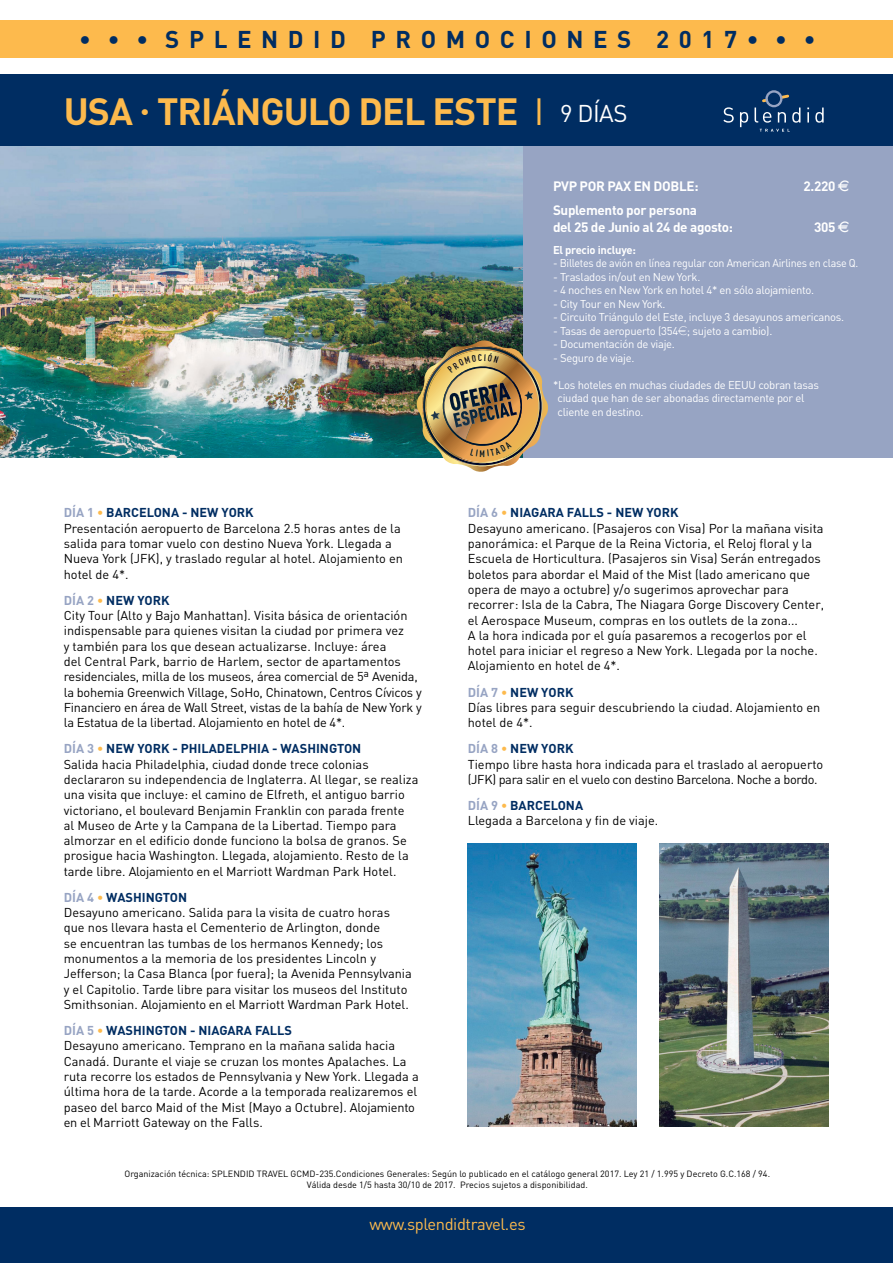
<style>
.page{position:relative;width:893px;height:1263px;background:#fff}
.page>*{position:absolute;margin:0;border:0;box-sizing:border-box;transform-origin:0 0}
.t1{font:700 37.5px "DIN";letter-spacing:-.025em;color:#fdba4d}
.t2{font:700 24px "DIN";letter-spacing:.4em;color:#002d62}
.t3{font:16.5px "DIN";letter-spacing:-.025em;color:#fdba4d}
.t4{font:700 13.5px/16.2px "DIN";letter-spacing:-.025em;color:#fff}
.t5{font:12.75px/15.3px "DIN";color:#000}
.t6{font:11.25px/13.5px "DIN";letter-spacing:-.025em;color:#fff}
.t7{font:11.25px "DIN";letter-spacing:-.025em;color:#fff;scale:.95 1}
.t8{font:700 11.25px "DIN";letter-spacing:-.025em;color:#fff}
.t9{font:9px/10.8px "DIN";color:#000;text-align:center}
.s1{font-family:"Helvetica"}
.s2{font-weight:400}
.s3{font-weight:400;font-size:24px;color:#fff}
.s4{font-family:"Eurofont";font-weight:400}
.s5{font-weight:700;color:#97a4c3}
.s6{font-weight:700;color:#fdba4d}
.s7{font-weight:700;color:#002d62}
.s8{font-family:"Eurofont"}
</style>
<div class="page">
<img style="left:0;top:146px;width:523px;height:312px">
<div style="left:523px;top:145px;width:370px;height:313px;background:#97a4c3"></div>
<div style="left:0;top:74px;width:893px;height:72px;background:#002d62"></div>
<div style="left:0;top:20px;width:893px;height:37px;background:#fdba4d"></div>
<svg style="left:723px;top:107px;width:11px;height:16px"></svg>
<svg style="left:740px;top:112px;width:8px;height:15px"></svg>
<svg style="left:807px;top:108px;width:2px;height:15px"></svg>
<svg style="left:815px;top:108px;width:9px;height:15px"></svg>
<svg style="left:760px;top:129px;width:30px;height:3px"></svg>
<svg style="left:754px;top:90px;width:46px;height:33px"></svg>
<div style="left:0;top:1208px;width:893px;height:55px;background:#002d62"></div>
<img style="left:468px;top:843px;width:169px;height:284px">
<img style="left:660px;top:843px;width:169px;height:284px">
<img style="left:416px;top:340px;width:132px;height:132px">
<h2 class="t2" style="left:79px;top:24px;width:738px">• • • SPLENDID PROMOCIONES 2017• • •</h2>
<h1 class="t1" style="left:64px;top:87px;width:565px">USA <span class="s1">·</span> TRIÁNGULO DEL ESTE <span class="s2">I</span> <span class="s3">9 DÍAS</span></h1>
<p class="t4" style="left:553px;top:177px;width:147px">PVP POR PAX EN DOBLE:</p>
<p class="t4" style="left:804px;top:177px;width:48px">2.220 <span class="s4">E</span></p>
<p class="t4" style="left:553px;top:202px;width:181px">Suplemento por persona<br>del 25 de Junio al 24 de agosto:</p>
<p class="t4" style="left:814px;top:218px;width:37px">305 <span class="s4">E</span></p>
<p class="t5" style="left:64px;top:505px;width:341px"><span class="s5">DÍA 1</span> <span class="s6">•</span> <span class="s7">BARCELONA - NEW YORK<br></span>Presentación aeropuerto de Barcelona 2.5 horas antes de la salida para tomar vuelo con destino Nueva York. Llegada a Nueva York (JFK), y traslado regular al hotel. Alojamiento en hotel de 4*.</p>
<p class="t5" style="left:64px;top:592px;width:360px"><span class="s5">DÍA 2</span> <span class="s6">•</span> <span class="s7">NEW YORK<br></span>City Tour (Alto y Bajo Manhattan). Visita básica de orientación indispensable para quienes visitan la ciudad por primera vez<br>y también para los que desean actualizarse. Incluye: área<br>del Central Park, barrio de Harlem, sector de apartamentos residenciales, milla de los museos, área comercial de 5ª Avenida, la bohemia Greenwich Village, SoHo, Chinatown, Centros Cívicos y Financiero en área de Wall Street, vistas de la bahía de New York y la Estatua de la libertad. Alojamiento en hotel de 4*.</p>
<p class="t5" style="left:64px;top:741px;width:356px"><span class="s5">DÍA 3</span> <span class="s6">•</span> <span class="s7">NEW YORK - PHILADELPHIA - WASHINGTON<br></span>Salida hacia Philadelphia, ciudad donde trece colonias declararon su independencia de Inglaterra. Al llegar, se realiza una visita que incluye: el camino de Elfreth, el antiguo barrio victoriano, el boulevard Benjamin Franklin con parada frente<br>al Museo de Arte y la Campana de la Libertad. Tiempo para almorzar en el edificio donde funciono la bolsa de granos. Se prosigue hacia Washington. Llegada, alojamiento. Resto de la tarde libre. Alojamiento en el Marriott Wardman Park Hotel.</p>
<p class="t5" style="left:64px;top:889px;width:350px"><span class="s5">DÍA 4</span> <span class="s6">•</span> <span class="s7">WASHINGTON<br></span>Desayuno americano. Salida para la visita de cuatro horas que nos llevara hasta el Cementerio de Arlington, donde<br>se encuentran las tumbas de los hermanos Kennedy; los monumentos a la memoria de los presidentes Lincoln y Jefferson; la Casa Blanca (por fuera); la Avenida Pennsylvania y el Capitolio. Tarde libre para visitar los museos del Instituto Smithsonian. Alojamiento en el Marriott Wardman Park Hotel.</p>
<p class="t5" style="left:64px;top:1022px;width:356px"><span class="s5">DÍA 5</span> <span class="s6">•</span> <span class="s7">WASHINGTON - NIAGARA FALLS<br></span>Desayuno americano. Temprano en la mañana salida hacia Canadá. Durante el viaje se cruzan los montes Apalaches. La ruta recorre los estados de Pennsylvania y New York. Llegada a última hora de la tarde. Acorde a la temporada realizaremos el paseo del barco Maid of the Mist (Mayo a Octubre). Alojamiento en el Marriott Gateway on the Falls.</p>
<p class="t8" style="left:553px;top:242px;width:84px">El precio incluye:</p>
<p class="t7" style="left:553px;top:256px;width:323px">- Billetes de avión en línea regular con American Airlines en clase Q.</p>
<p class="t6" style="left:553px;top:270px;width:149px">- Traslados in/out en New York.</p>
<p class="t6" style="left:553px;top:283px;width:263px">- 4 noches en New York en hotel 4* en sólo alojamiento.</p>
<p class="t6" style="left:553px;top:297px;width:114px">- City Tour en New York.</p>
<p class="t6" style="left:553px;top:310px;width:293px">- Circuito Triángulo del Este, incluye 3 desayunos americanos.</p>
<p class="t6" style="left:553px;top:324px;width:221px">- Tasas de aeropuerto (354<span class="s8">e</span>; sujeto a cambio).</p>
<p class="t6" style="left:553px;top:337px;width:123px">- Documentación de viaje.</p>
<p class="t6" style="left:553px;top:351px;width:83px">- Seguro de viaje.</p>
<p class="t6" style="left:557px;top:378px;width:263px;text-indent:-4px">*Los hoteles en muchas ciudades de EEUU cobran tasas ciudad que han de ser abonadas directamente por el cliente en destino.</p>
<p class="t5" style="left:468px;top:505px;width:358px"><span class="s5">DÍA 6</span> <span class="s6">•</span> <span class="s7">NIAGARA FALLS - NEW YORK<br></span>Desayuno americano. (Pasajeros con Visa) Por la mañana visita panorámica: el Parque de la Reina Victoria, el Reloj floral y la Escuela de Horticultura. (Pasajeros sin Visa) Serán entregados boletos para abordar el Maid of the Mist (lado americano que opera de mayo a octubre) y/o sugerimos aprovechar para recorrer: Isla de la Cabra, The Niagara Gorge Discovery Center, el Aerospace Museum, compras en los outlets de la zona...<br>A la hora indicada por el guía pasaremos a recogerlos por el hotel para iniciar el regreso a New York. Llegada por la noche.<br>Alojamiento en hotel de 4*.</p>
<p class="t5" style="left:468px;top:684px;width:354px"><span class="s5">DÍA 7</span> <span class="s6">•</span> <span class="s7">NEW YORK<br></span>Días libres para seguir descubriendo la ciudad. Alojamiento en hotel de 4*.</p>
<p class="t5" style="left:468px;top:741px;width:357px"><span class="s5">DÍA 8</span> <span class="s6">•</span> <span class="s7">NEW YORK<br></span>Tiempo libre hasta hora indicada para el traslado al aeropuerto (JFK) para salir en el vuelo con destino Barcelona. Noche a bordo.</p>
<p class="t5" style="left:468px;top:797px;width:192px"><span class="s5">DÍA 9</span> <span class="s6">•</span> <span class="s7">BARCELONA<br></span>Llegada a Barcelona y fin de viaje.</p>
<p class="t9" style="left:124px;top:1168px;width:647px">Organización técnica: SPLENDID TRAVEL GCMD-235.Condiciones Generales: Según lo publicado en el catálogo general 2017. Ley 21 / 1.995 y Decreto G.C.168 / 94.<br>Válida desde 1/5 hasta 30/10 de 2017. Precios sujetos a disponibilidad.</p>
<p class="t3" style="left:369px;top:1214px;width:158px">www.splendidtravel.es</p>
</div>
